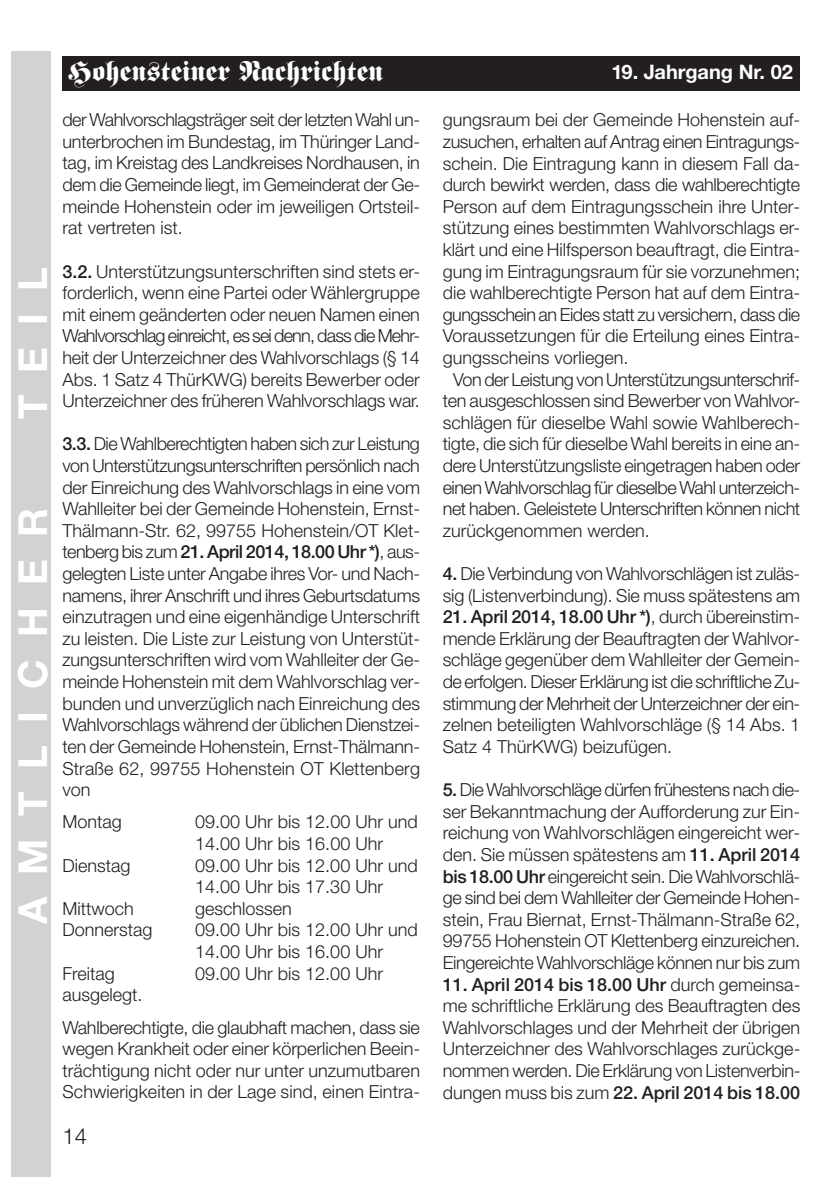
<style>
.page{position:relative;width:840px;height:1191px;background:#fff}
.page>*{position:absolute;margin:0;border:0;box-sizing:border-box;transform-origin:0 0}
.t1{font:700 40px "Helvetica Neue";letter-spacing:.555em;color:#fff}
.t2{font:28px "Fette Fraktur";color:#fff}
.t3{font:300 22px "Helvetica Neue";color:#231f20}
.t4{font:700 20px "Helvetica Neue";color:#fff}
.t5{font:300 18px/21.6px "Helvetica Neue";color:#231f20;text-align:justify}
.t6{font:300 18px/21.6px "Helvetica Neue";letter-spacing:-.02em;color:#231f20}
.t7{font:300 18px "Helvetica Neue";letter-spacing:-.025em;color:#231f20}
.s1{font-weight:500}
</style>
<div class="page">
<div style="left:62px;top:57px;width:737px;height:34px;background:#231f20"></div>
<div style="left:11px;top:51px;width:40px;height:1125px;background:#d1d2d4"></div>
<h1 class="t1" style="left:18px;top:419px;width:154px;rotate:-90deg">TEIL</h1>
<h1 class="t1" style="left:18px;top:924px;width:417px;rotate:-90deg">AMTLICHER</h1>
<h2 class="t2" style="left:68px;top:61px;width:316px">Hohensteiner Nachrichten</h2>
<p class="t4" style="left:611px;top:64px;width:183px">19. Jahrgang Nr. 02</p>
<p class="t5" style="left:62px;top:111px;width:359px">der Wahlvorschlagsträger seit der letzten Wahl un&shy;unterbrochen im Bundestag, im Thüringer Land&shy;tag, im Kreistag des Landkreises Nordhausen, in dem die Gemeinde liegt, im Gemeinderat der Ge&shy;meinde Hohenstein oder im jeweiligen Ortsteil&shy;rat vertreten ist.</p>
<p class="t5" style="left:62px;top:262px;width:359px"><span class="s1">3.2.</span> Unterstützungsunterschriften sind stets er&shy;forderlich, wenn eine Partei oder Wählergruppe mit einem geänderten oder neuen Namen einen Wahlvorschlag einreicht, es sei denn, dass die Mehr&shy;heit der Unterzeichner des Wahlvorschlags (§ 14<br>Abs. 1 Satz 4 ThürKWG) bereits Bewerber oder Unterzeichner des früheren Wahlvorschlags war.</p>
<p class="t5" style="left:62px;top:435px;width:359px"><span class="s1">3.3.</span> Die Wahlberechtigten haben sich zur Leistung von Unterstützungsunterschriften persönlich nach der Einreichung des Wahlvorschlags in eine vom Wahlleiter bei der Gemeinde Hohenstein, Ernst-Thälmann-Str. 62, 99755 Hohenstein/OT Klet&shy;tenberg bis zum <span class="s1">21. April 2014, 18.00 Uhr *)</span>, aus&shy;gelegten Liste unter Angabe ihres Vor- und Nach&shy;namens, ihrer Anschrift und ihres Geburtsdatums einzutragen und eine eigenhändige Unterschrift zu leisten. Die Liste zur Leistung von Unterstüt&shy;zungsunterschriften wird vom Wahlleiter der Ge&shy;meinde Hohenstein mit dem Wahlvorschlag ver&shy;bunden und unverzüglich nach Einreichung des Wahlvorschlags während der üblichen Dienstzei&shy;ten der Gemeinde Hohenstein, Ernst-Thälmann-Straße 62, 99755 Hohenstein OT Klettenberg von</p>
<p class="t5" style="left:62px;top:813px;width:61px">Montag</p>
<p class="t5" style="left:195px;top:813px;width:224px">09.00 Uhr bis 12.00 Uhr und<br>14.00 Uhr bis 16.00 Uhr</p>
<p class="t5" style="left:62px;top:856px;width:69px">Dienstag</p>
<p class="t5" style="left:195px;top:856px;width:224px">09.00 Uhr bis 12.00 Uhr und<br>14.00 Uhr bis 17.30 Uhr</p>
<p class="t5" style="left:62px;top:899px;width:73px">Mittwoch</p>
<p class="t5" style="left:195px;top:899px;width:98px">geschlossen</p>
<p class="t5" style="left:62px;top:921px;width:91px">Donnerstag</p>
<p class="t5" style="left:195px;top:921px;width:224px">09.00 Uhr bis 12.00 Uhr und<br>14.00 Uhr bis 16.00 Uhr</p>
<p class="t5" style="left:62px;top:964px;width:54px">Freitag</p>
<p class="t5" style="left:195px;top:964px;width:189px">09.00 Uhr bis 12.00 Uhr</p>
<p class="t5" style="left:62px;top:980px;width:359px;line-height:32.2px">ausgelegt.<br>Wahlberechtigte, die glaubhaft machen, dass sie</p>
<p class="t5" style="left:62px;top:1039px;width:359px">wegen Krankheit oder einer körperlichen Beein&shy;trächtigung nicht oder nur unter unzumutbaren Schwierigkeiten in der Lage sind, einen Eintra-</p>
<p class="t3" style="left:62px;top:1128px;width:26px">14</p>
<p class="t5" style="left:442px;top:111px;width:359px">gungsraum bei der Gemeinde Hohenstein auf-</p>
<p class="t6" style="left:442px;top:132px;width:359px">zusuchen, erhalten auf Antrag einen Eintragungs-</p>
<p class="t5" style="left:442px;top:154px;width:359px">schein. Die Eintragung kann in diesem Fall da-</p>
<p class="t5" style="left:442px;top:176px;width:359px">durch bewirkt werden, dass die wahlberechtigte</p>
<p class="t5" style="left:442px;top:197px;width:359px">Person auf dem Eintragungsschein ihre Unter-</p>
<p class="t5" style="left:442px;top:219px;width:359px">stützung eines bestimmten Wahlvorschlags er-</p>
<p class="t5" style="left:442px;top:240px;width:359px">klärt und eine Hilfsperson beauftragt, die Eintra-</p>
<p class="t5" style="left:442px;top:262px;width:359px">gung im Eintragungsraum für sie vorzunehmen;</p>
<p class="t5" style="left:442px;top:284px;width:359px">die wahlberechtigte Person hat auf dem Eintra-</p>
<p class="t7" style="left:442px;top:308px;width:359px">gungsschein an Eides statt zu versichern, dass die</p>
<p class="t5" style="left:442px;top:327px;width:359px">Voraussetzungen für die Erteilung eines Eintra-</p>
<p class="t5" style="left:442px;top:348px;width:187px">gungsscheins vorliegen.</p>
<p class="t7" style="left:453px;top:373px;width:348px">Von der Leistung von Unterstützungsunterschrif-</p>
<p class="t5" style="left:442px;top:392px;width:359px">ten ausgeschlossen sind Bewerber von Wahlvor-</p>
<p class="t5" style="left:442px;top:413px;width:359px">schlägen für dieselbe Wahl sowie Wahlberech-</p>
<p class="t5" style="left:442px;top:435px;width:359px">tigte, die sich für dieselbe Wahl bereits in eine an-</p>
<p class="t5" style="left:442px;top:456px;width:359px">dere Unterstützungsliste eingetragen haben oder</p>
<p class="t7" style="left:442px;top:481px;width:359px">einen Wahlvorschlag für dieselbe Wahl unterzeich-</p>
<p class="t6" style="left:442px;top:500px;width:359px">net haben. Geleistete Unterschriften können nicht</p>
<p class="t5" style="left:442px;top:521px;width:209px">zurückgenommen werden.</p>
<p class="t6" style="left:442px;top:564px;width:359px"><span class="s1">4.</span> Die Verbindung von Wahlvorschlägen ist zuläs&shy;sig (Listenverbindung). Sie muss spätestens am</p>
<p class="t5" style="left:442px;top:608px;width:359px"><span class="s1">21. April 2014, 18.00 Uhr *)</span>, durch übereinstim&shy;mende Erklärung der Beauftragten der Wahlvor&shy;schläge gegenüber dem Wahlleiter der Gemein&shy;de erfolgen. Dieser Erklärung ist die schriftliche Zu&shy;stimmung der Mehrheit der Unterzeichner der ein&shy;zelnen beteiligten Wahlvorschläge (§ 14 Abs. 1<br>Satz 4 ThürKWG) beizufügen.</p>
<p class="t5" style="left:442px;top:780px;width:359px"><span class="s1">5.</span> Die Wahlvorschläge dürfen frühestens nach die&shy;ser Bekanntmachung der Aufforderung zur Ein&shy;reichung von Wahlvorschlägen eingereicht wer&shy;den. Sie müssen spätestens am <span class="s1">11. April 2014 bis 18.00 Uhr</span> eingereicht sein. Die Wahlvorschlä&shy;ge sind bei dem Wahlleiter der Gemeinde Hohen&shy;stein, Frau Biernat, Ernst-Thälmann-Straße 62, 99755 Hohenstein OT Klettenberg einzureichen.<br>Eingereichte Wahlvorschläge können nur bis zum</p>
<p class="t5" style="left:442px;top:975px;width:359px"><span class="s1">11. April 2014 bis 18.00 Uhr</span> durch gemeinsa&shy;me schriftliche Erklärung des Beauftragten des Wahlvorschlages und der Mehrheit der übrigen Unterzeichner des Wahlvorschlages zurückge&shy;nommen werden. Die Erklärung von Listenverbin&shy;dungen muss bis zum <span class="s1">22. April 2014 bis 18.00</span></p>
</div>
